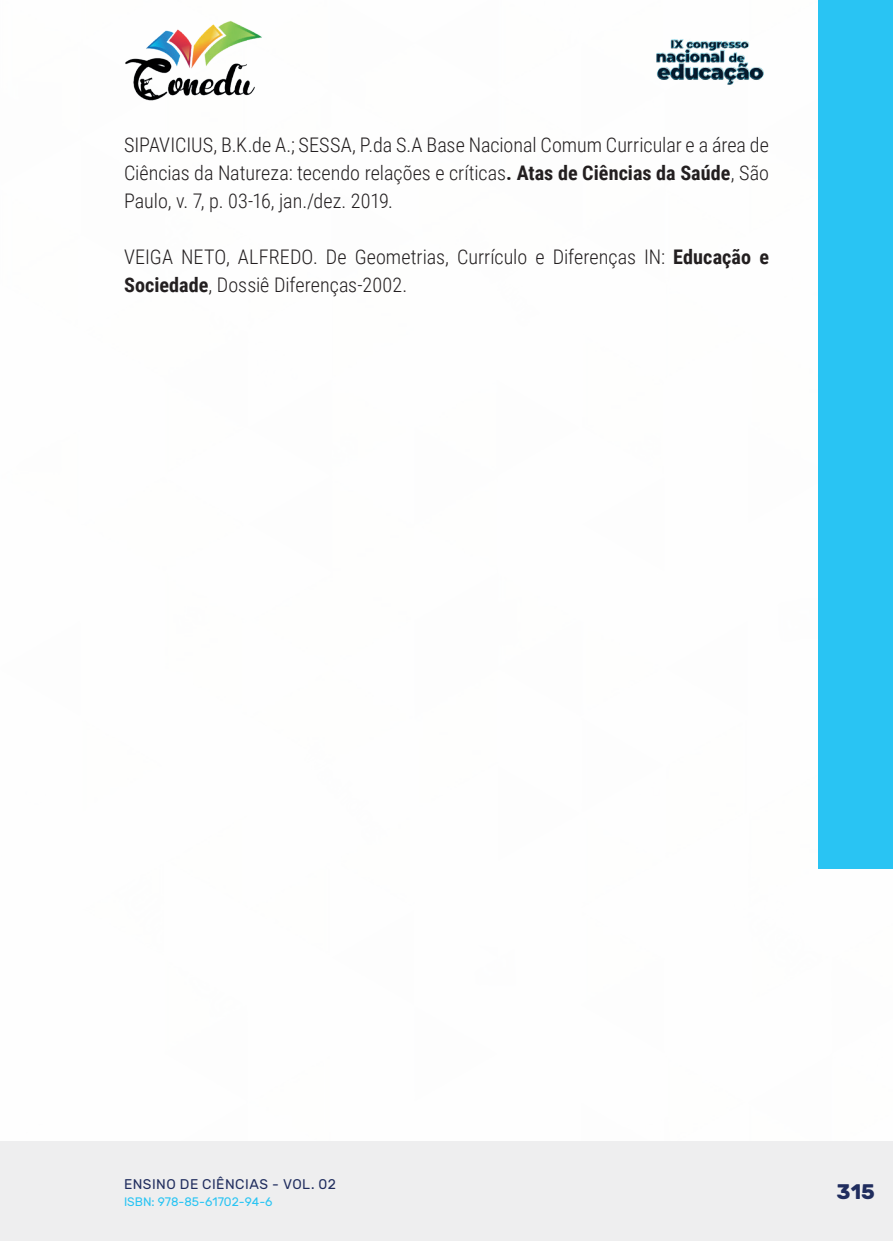
<style>
.page{position:relative;width:893px;height:1241px;background:#fff}
.page>*{position:absolute;margin:0;border:0;box-sizing:border-box;transform-origin:0 0}
.t1{font:700 21px "Rubik";color:#202d5e}
._17_REFERENCIAS{font:300 20.12px/28px "Roboto Condensed";color:#231f20;text-align:justify}
.t2{font:14px "Rubik";letter-spacing:.035em;color:#202d5e}
.t3{font:12.25px "Rubik";color:#29c4f3}
.s1{font-weight:700}
</style>
<div class="page">
<div style="left:0;top:1141px;width:893px;height:99px;background:#eeeeef"></div>
<div style="left:819px;top:0;width:74px;height:868px;background:#29c4f3"></div>
<img style="left:125px;top:20px;width:137px;height:81px">
<img style="left:656px;top:39px;width:108px;height:46px">
<p class="_17_REFERENCIAS" style="left:124px;top:130px;width:646px">SIPAVICIUS, B.K.de A.; SESSA, P.da S.A Base Nacional Comum Curricular e a área de Ciências da Natureza: tecendo relações e críticas<span class="s1">. Atas de Ciências da Saúde</span>, São Paulo, v. 7, p. 03-16, jan./dez. 2019.</p>
<p class="_17_REFERENCIAS" style="left:124px;top:242px;width:646px">VEIGA NETO, ALFREDO. De Geometrias, Currículo e Diferenças IN: <span class="s1">Educação e<br>Sociedade</span>, Dossiê Diferenças-2002.</p>
<p class="t2" style="left:124px;top:1175px;width:213px">ENSINO DE CIÊNCIAS - VOL. 02</p>
<p class="t3" style="left:124px;top:1194px;width:150px">ISBN: 978-85-61702-94-6</p>
<p class="t1" style="left:836px;top:1179px;width:40px">315</p>
</div>
